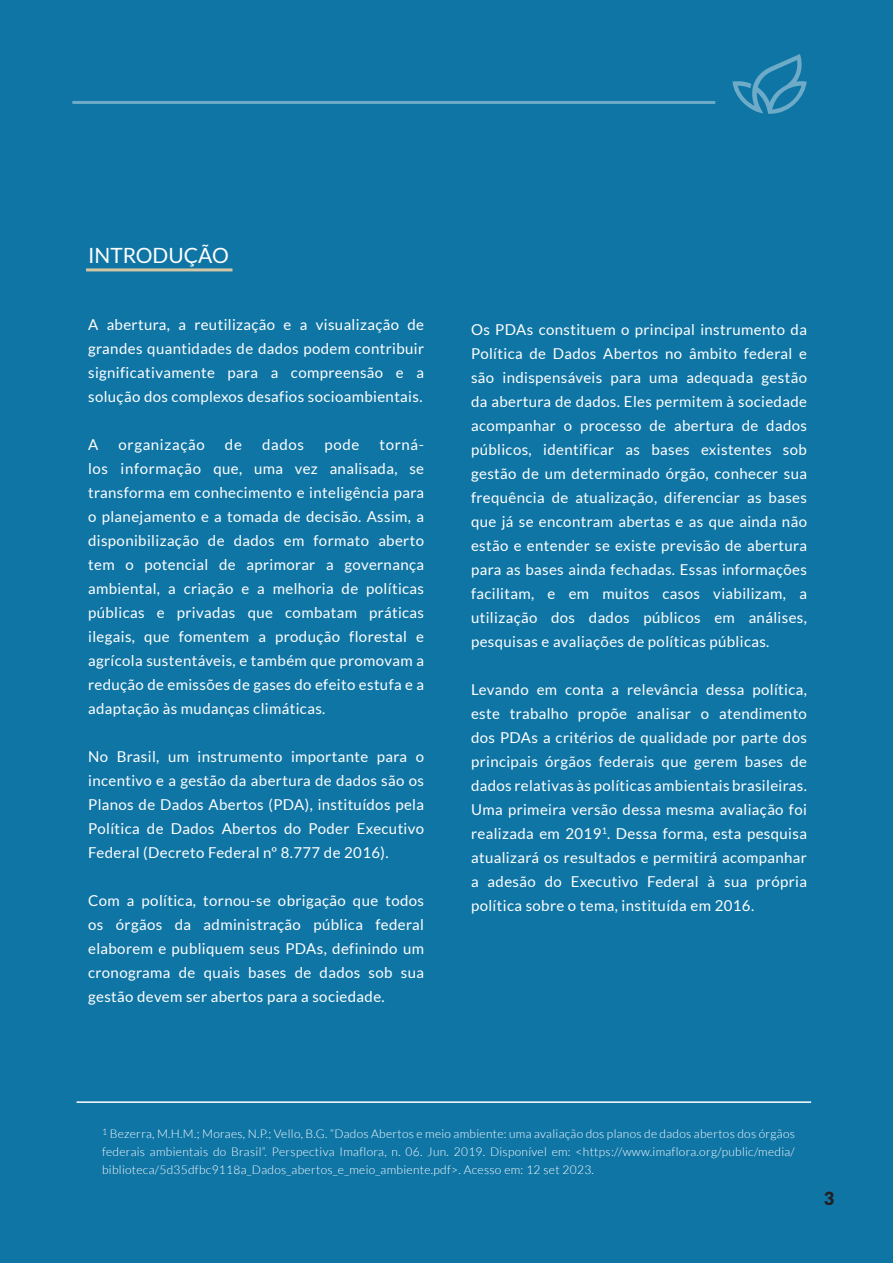
<style>
.page{position:relative;width:893px;height:1263px;background:#0f75a5}
.page>*{position:absolute;margin:0;border:0;box-sizing:border-box;transform-origin:0 0}
.t1{font:21px "Lato";color:#fff}
.t2{font:900 18px "Lato";color:#231f20}
.t3{font:15px/24px "Lato";letter-spacing:.025em;color:#fff;text-align:justify}
.t4{font:15px "Lato";letter-spacing:.045em;color:#fff}
.t5{font:300 12px/18px "Lato";letter-spacing:.025em;color:#fff;text-align:justify}
</style>
<div class="page">
<hr style="left:77px;top:1101px;width:734px;height:2px;background:#fff">
<hr style="left:86px;top:268px;width:146px;height:3px;background:#d3c6a3">
<svg style="left:732px;top:54px;width:75px;height:60px"></svg>
<hr style="left:72px;top:101px;width:643px;height:3px;background:#fff">
<p class="t1" style="left:88px;top:244px;width:142px">INTRODUÇÃO</p>
<p class="t3" style="left:88px;top:313px;width:337px">A abertura, a reutilização e a visualização de grandes quantidades de dados podem contribuir significativamente para a compreensão e a solução dos complexos desafios socioambientais.</p>
<p class="t3" style="left:88px;top:433px;width:12px">A</p>
<p class="t4" style="left:119px;top:436px;width:88px">organização</p>
<p class="t3" style="left:225px;top:433px;width:18px">de</p>
<p class="t3" style="left:262px;top:433px;width:43px">dados</p>
<p class="t3" style="left:324px;top:433px;width:36px">pode</p>
<p class="t3" style="left:88px;top:433px;width:337px;text-indent:291px">torná&shy;los informação que, uma vez analisada, se transforma em conhecimento e inteligência para o planejamento e a tomada de decisão. Assim, a disponibilização de dados em formato aberto tem o potencial de aprimorar a governança ambiental, a criação e a melhoria de políticas públicas e privadas que combatam práticas ilegais, que fomentem a produção florestal e agrícola sustentáveis, e também que promovam a redução de emissões de gases do efeito estufa e a adaptação às mudanças climáticas.</p>
<p class="t3" style="left:88px;top:745px;width:337px">No Brasil, um instrumento importante para o incentivo e a gestão da abertura de dados são os Planos de Dados Abertos (PDA), instituídos pela Política de Dados Abertos do Poder Executivo Federal (Decreto Federal nº 8.777 de 2016).</p>
<p class="t3" style="left:88px;top:889px;width:337px">Com a política, tornou-se obrigação que todos os órgãos da administração pública federal elaborem e publiquem seus PDAs, definindo um cronograma de quais bases de dados sob sua gestão devem ser abertos para a sociedade.</p>
<p class="t3" style="left:471px;top:317px;width:337px">Os PDAs constituem o principal instrumento da Política de Dados Abertos no âmbito federal e são indispensáveis para uma adequada gestão da abertura de dados. Eles permitem à sociedade acompanhar o processo de abertura de dados públicos, identificar as bases existentes sob gestão de um determinado órgão, conhecer sua frequência de atualização, diferenciar as bases que já se encontram abertas e as que ainda não estão e entender se existe previsão de abertura para as bases ainda fechadas. Essas informações facilitam, e em muitos casos viabilizam, a utilização dos dados públicos em análises, pesquisas e avaliações de políticas públicas.</p>
<p class="t3" style="left:471px;top:677px;width:337px">Levando em conta a relevância dessa política, este trabalho propõe analisar o atendimento dos PDAs a critérios de qualidade por parte dos principais órgãos federais que gerem bases de dados relativas às políticas ambientais brasileiras.<br>Uma primeira versão dessa mesma avaliação foi realizada em 2019<sup>1</sup>. Dessa forma, esta pesquisa atualizará os resultados e permitirá acompanhar a adesão do Executivo Federal à sua própria política sobre o tema, instituída em 2016.</p>
<p class="t5" style="left:102px;top:1125px;width:694px"><sup>1</sup> Bezerra, M.H.M.; Moraes, N.P.; Vello, B.G. “Dados Abertos e meio ambiente: uma avaliação dos planos de dados abertos dos órgãos federais ambientais do Brasil”. Perspectiva Imaflora, n. 06. Jun. 2019. Disponível em: &lt;https://www.imaflora.org/public/media/ biblioteca/5d35dfbc9118a_Dados_abertos_e_meio_ambiente.pdf&gt;. Acesso em: 12 set 2023.</p>
<p class="t2" style="left:824px;top:1188px;width:12px">3</p>
</div>
